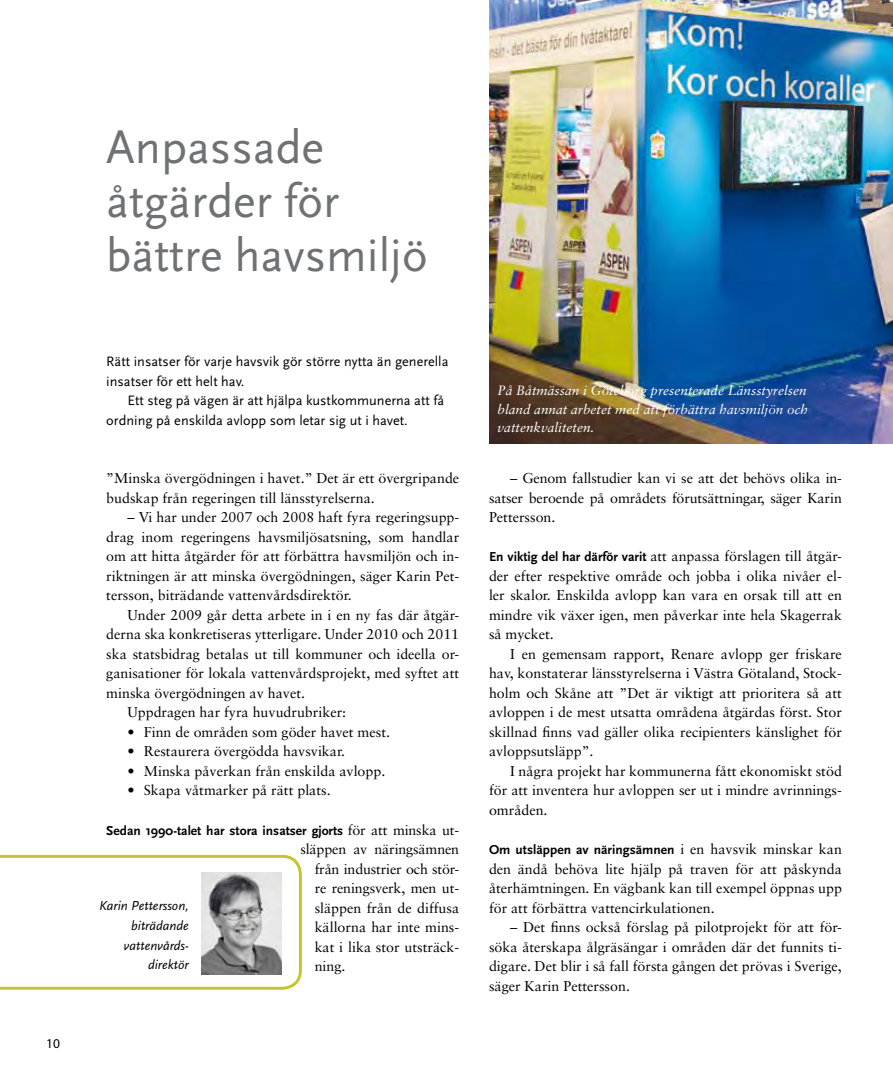
<style>
.page{position:relative;width:893px;height:1085px;background:#fff}
.page>*{position:absolute;margin:0;border:0;box-sizing:border-box;transform-origin:0 0}
.t1{font:48px/54px "Scala Sans";color:#707173}
.t2{font:14.25px/19.5px "Sabon";color:#000;text-align:justify}
.t3{font:14.25px/19.5px "Scala Sans";color:#000}
.t4{font:italic 13.5px/18px "Sabon";color:#fff;text-align:justify}
.t5{font:700 13.5px "Scala Sans";color:#000}
.t6{font:italic 13.5px/19.5px "Scala Sans";color:#000;text-align:right}
.t7{font:13.5px "Myriad Pro";color:#000}
.s1{font-family:"Sabon";font-weight:400;font-size:14.25px}
.s2{font-family:"Scala Sans";font-weight:700;font-size:13.5px}
</style>
<div class="page">
<svg style="left:0;top:854px;width:302px;height:135px"></svg>
<img style="left:489px;top:0;width:404px;height:444px">
<p class="t7" style="left:46px;top:1034px;width:15px">10</p>
<h1 class="t1" style="left:106px;top:122px;width:323px">Anpassade åtgärder för bättre havsmiljö</h1>
<p class="t3" style="left:106px;top:352px;width:344px">Rätt insatser för varje havsvik gör större nytta än generella insatser för ett helt hav.</p>
<p class="t3" style="left:106px;top:391px;width:339px;text-indent:21px">Ett steg på vägen är att hjälpa kustkommunerna att få ordning på enskilda avlopp som letar sig ut i havet.</p>
<p class="t2" style="left:106px;top:468px;width:354px">”Minska övergödningen i havet.” Det är ett övergripande budskap från regeringen till länsstyrelserna.</p>
<p class="t2" style="left:106px;top:507px;width:354px;text-indent:21px">– Vi har under 2007 och 2008 haft fyra regeringsupp&shy;drag inom regeringens havsmiljösatsning, som handlar om att hitta åtgärder för att förbättra havsmiljön och in&shy;riktningen är att minska övergödningen, säger Karin Pet&shy;tersson, biträdande vattenvårdsdirektör.</p>
<p class="t2" style="left:128px;top:605px;width:333px">Under 2009 går detta arbete in i en ny fas där åtgär-</p>
<p class="t2" style="left:106px;top:624px;width:354px">derna ska konkretiseras ytterligare. Under 2010 och 2011</p>
<p class="t2" style="left:106px;top:644px;width:354px">ska statsbidrag betalas ut till kommuner och ideella or-</p>
<p class="t2" style="left:106px;top:663px;width:354px">ganisationer för lokala vattenvårdsprojekt, med syftet att</p>
<p class="t2" style="left:106px;top:683px;width:200px">minska övergödningen av havet.</p>
<p class="t2" style="left:128px;top:702px;width:220px">Uppdragen har fyra huvudrubriker:</p>
<p class="t2" style="left:128px;top:722px;width:264px">• Finn de områden som göder havet mest.</p>
<p class="t2" style="left:128px;top:741px;width:219px">• Restaurera övergödda havsvikar.</p>
<p class="t2" style="left:128px;top:761px;width:259px">• Minska påverkan från enskilda avlopp.</p>
<p class="t2" style="left:128px;top:780px;width:205px">• Skapa våtmarker på rätt plats.</p>
<p class="t5" style="left:106px;top:822px;width:354px">Sedan 1990-talet har stora insatser gjorts <span class="s1">för att minska ut-</span></p>
<p class="t2" style="left:315px;top:839px;width:146px;text-indent:-14px">släppen av näringsämnen från industrier och stör&shy;re reningsverk, men ut&shy;släppen från de diffusa källorna har inte mins&shy;kat i lika stor utsträck&shy;ning.</p>
<p class="t6" style="left:99px;top:896px;width:91px">Karin Pettersson, biträdande vattenvårds&shy;direktör</p>
<p class="t4" style="left:497px;top:382px;width:312px">På Båtmässan i Göteborg presenterade Länsstyrelsen bland annat arbetet med att förbättra havsmiljön och vattenkvaliteten.</p>
<p class="t2" style="left:489px;top:468px;width:354px;text-indent:21px">– Genom fallstudier kan vi se att det behövs olika in&shy;satser beroende på områdets förutsättningar, säger Karin Pettersson.</p>
<p class="t2" style="left:489px;top:546px;width:354px"><span class="s2">En viktig del har därför varit</span> att anpassa förslagen till åtgär&shy;der efter respektive område och jobba i olika nivåer el&shy;ler skalor. Enskilda avlopp kan vara en orsak till att en mindre vik växer igen, men påverkar inte hela Skagerrak så mycket.</p>
<p class="t2" style="left:489px;top:644px;width:354px;text-indent:21px">I en gemensam rapport, Renare avlopp ger friskare hav, konstaterar länsstyrelserna i Västra Götaland, Stock&shy;holm och Skåne att ”Det är viktigt att prioritera så att avloppen i de mest utsatta områdena åtgärdas först. Stor skillnad finns vad gäller olika recipienters känslighet för avloppsutsläpp”.</p>
<p class="t2" style="left:489px;top:761px;width:354px;text-indent:21px">I några projekt har kommunerna fått ekonomiskt stöd för att inventera hur avloppen ser ut i mindre avrinnings&shy;områden.</p>
<p class="t5" style="left:489px;top:842px;width:354px">Om utsläppen av näringsämnen <span class="s1">i en havsvik minskar kan</span></p>
<p class="t2" style="left:489px;top:858px;width:354px">den ändå behöva lite hjälp på traven för att påskynda återhämtningen. En vägbank kan till exempel öppnas upp för att förbättra vattencirkulationen.</p>
<p class="t2" style="left:489px;top:917px;width:354px;text-indent:21px">– Det finns också förslag på pilotprojekt för att för&shy;söka återskapa ålgräsängar i områden där det funnits ti&shy;digare. Det blir i så fall första gången det prövas i Sverige, säger Karin Pettersson.</p>
</div>
